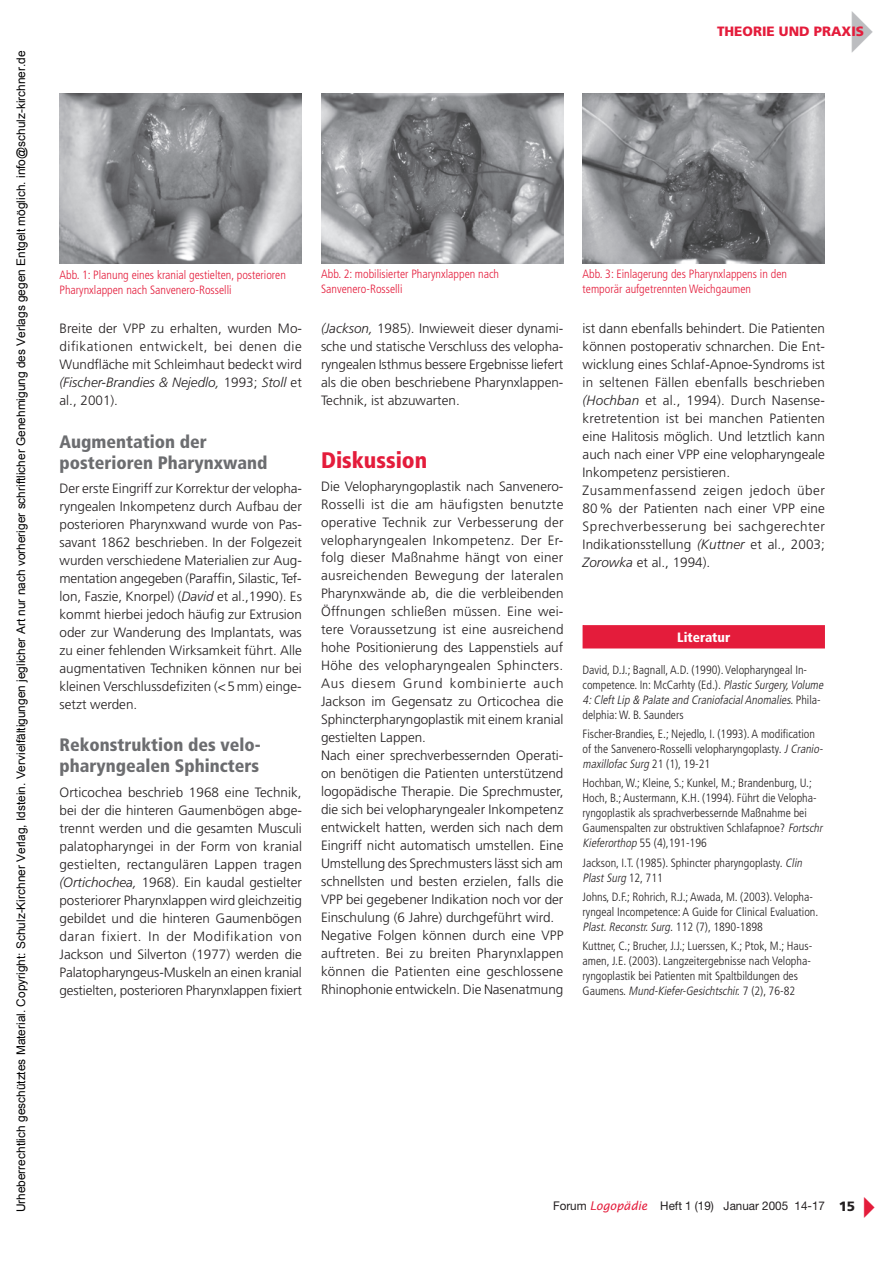
<style>
.page{position:relative;width:893px;height:1263px;background:#fff}
.page>*{position:absolute;margin:0;border:0;box-sizing:border-box;transform-origin:0 0}
.t1{font:900 condensed 22.5px "Frutiger";color:#e41c3b}
.t2{font:900 condensed 18px/21px "Frutiger";color:#6c6d70}
.t3{font:300 13.5px/18px "Frutiger";color:#231f20;text-align:justify}
.t4{font:900 13.5px "Frutiger";color:#e41c3b}
.t5{font:900 condensed 13.5px "Frutiger";color:#fff}
.t6{font:300 condensed 12px/15px "Frutiger LT";color:#231f20}
.t7{font:300 condensed 12px/15px "Frutiger LT";color:#e41c3b}
.t8{font:12px "Helvetica Neue";color:#231f20}
.t9{font:11.85px "Arial";color:#000}
.s1{font-style:italic}
.s2{font-family:"Lucida Sans";font-style:italic;color:#e41c3b}
.s3{font-family:"Frutiger";font-weight:900;font-size:13.5px}
</style>
<div class="page">
<div style="left:583px;top:625px;width:242px;height:23px;background:#e41c3b"></div>
<img style="left:60px;top:94px;width:242px;height:170px">
<img style="left:321px;top:94px;width:242px;height:170px">
<img style="left:583px;top:94px;width:242px;height:170px">
<p class="t9" style="left:13px;top:1212px;width:1163px;rotate:-90deg">Urheberrechtlich geschütztes Material. Copyright: Schulz-Kirchner Verlag, Idstein. Vervielfältigungen jeglicher Art nur nach vorheriger schriftlicher Genehmigung des Verlags gegen Entgelt möglich. info@schulz-kirchner.de</p>
<p class="t4" style="left:717px;top:23px;width:149px">THEORIE UND PRAXIS</p>
<p class="t7" style="left:60px;top:268px;width:228px">Abb. 1: Planung eines kranial gestielten, posterioren<br>Pharynxlappen nach Sanvenero-Rosselli</p>
<p class="t7" style="left:321px;top:267px;width:179px">Abb. 2: mobilisierter Pharynxlappen nach<br>Sanvenero-Rosselli</p>
<p class="t7" style="left:583px;top:267px;width:206px">Abb. 3: Einlagerung des Pharynxlappens in den temporär aufgetrennten Weichgaumen</p>
<p class="t3" style="left:321px;top:320px;width:244px"><span class="s1">(Jackson,</span> 1985). Inwieweit dieser dynami&shy;sche und statische Verschluss des velopha&shy;ryngealen Isthmus bessere Ergebnisse liefert als die oben beschriebene Pharynxlappen-Technik, ist abzuwarten.</p>
<p class="t3" style="left:583px;top:320px;width:244px;text-align:left">ist dann ebenfalls behindert. Die Patienten können postoperativ schnarchen. Die Ent&shy;wicklung eines Schlaf-Apnoe-Syndroms ist in seltenen Fällen ebenfalls beschrieben <span class="s1">(Hochban</span> et al., 1994). Durch Nasense&shy;kretretention ist bei manchen Patienten eine Halitosis möglich. Und letztlich kann auch nach einer VPP eine velopharyngeale Inkompetenz persistieren.<br>Zusammenfassend zeigen jedoch über 80 % der Patienten nach einer VPP eine Sprechverbesserung bei sachgerechter Indikationsstellung <span class="s1">(Kuttner</span> et al., 2003; <span class="s1">Zorowka</span> et al., 1994).</p>
<p class="t3" style="left:60px;top:320px;width:244px">Breite der VPP zu erhalten, wurden Mo&shy;difikationen entwickelt, bei denen die Wundfläche mit Schleimhaut bedeckt wird <span class="s1">(Fischer-Brandies &amp; Nejedlo,</span> 1993; <span class="s1">Stoll</span> et al., 2001).</p>
<h2 class="t2" style="left:60px;top:431px;width:210px">Augmentation der posterioren Pharynxwand</h2>
<p class="t3" style="left:60px;top:479px;width:244px">Der erste Eingriff zur Korrektur der velopha&shy;ryngealen Inkompetenz durch Aufbau der posterioren Pharynxwand wurde von Pas&shy;savant 1862 beschrieben. In der Folgezeit wurden verschiedene Materialien zur Aug&shy;mentation angegeben (Paraffin, Silastic, Tef&shy;lon, Faszie, Knorpel) (<span class="s1">David</span> et al.,1990). Es kommt hierbei jedoch häufig zur Extrusion oder zur Wanderung des Implantats, was zu einer fehlenden Wirksamkeit führt. Alle augmentativen Techniken können nur bei kleinen Verschlussdefiziten (&lt; 5 mm) einge&shy;setzt werden.</p>
<h2 class="t2" style="left:60px;top:734px;width:203px">Rekonstruktion des velo&shy;pharyngealen Sphincters</h2>
<p class="t3" style="left:60px;top:783px;width:244px">Orticochea beschrieb 1968 eine Technik, bei der die hinteren Gaumenbögen abge&shy;trennt werden und die gesamten Musculi palatopharyngei in der Form von kranial gestielten, rectangulären Lappen tragen <span class="s1">(Ortichochea,</span> 1968). Ein kaudal gestielter posteriorer Pharynxlappen wird gleichzeitig gebildet und die hinteren Gaumenbögen daran fixiert. In der Modifikation von Jackson und Silverton (1977) werden die Palatopharyngeus-Muskeln an einen kranial gestielten, posterioren Pharynxlappen fixiert</p>
<h1 class="t1" style="left:321px;top:447px;width:108px">Diskussion</h1>
<p class="t3" style="left:321px;top:477px;width:244px;text-align:left">Die Velopharyngoplastik nach Sanvenero-Rosselli ist die am häufigsten benutzte operative Technik zur Verbesserung der velopharyngealen Inkompetenz. Der Er&shy;folg dieser Maßnahme hängt von einer ausreichenden Bewegung der lateralen Pharynxwände ab, die die verbleibenden Öffnungen schließen müssen. Eine wei&shy;tere Voraussetzung ist eine ausreichend hohe Positionierung des Lappenstiels auf Höhe des velopharyngealen Sphincters.<br>Aus diesem Grund kombinierte auch Jackson im Gegensatz zu Orticochea die Sphincterpharyngoplastik mit einem kranial gestielten Lappen.<br>Nach einer sprechverbessernden Operati&shy;on benötigen die Patienten unterstützend logopädische Therapie. Die Sprechmuster, die sich bei velopharyngealer Inkompetenz entwickelt hatten, werden sich nach dem Eingriff nicht automatisch umstellen. Eine Umstellung des Sprechmusters lässt sich am schnellsten und besten erzielen, falls die VPP bei gegebener Indikation noch vor der Einschulung (6 Jahre) durchgeführt wird.<br>Negative Folgen können durch eine VPP auftreten. Bei zu breiten Pharynxlappen können die Patienten eine geschlossene Rhinophonie entwickeln. Die Nasenatmung</p>
<p class="t5" style="left:677px;top:629px;width:55px">Literatur</p>
<p class="t6" style="left:583px;top:662px;width:245px">David, D.J.; Bagnall, A.D. (1990). Velopharyngeal In&shy;competence. In: McCarhty (Ed.). <span class="s1">PlasticSurgery,Volume 4:CleftLip &amp; Palate and CraniofacialAnomalies</span>. P h i l a - delphia: W. B. Saunders</p>
<p class="t6" style="left:583px;top:727px;width:244px">Fischer-Brandies, E.; Nejedlo, I. (1993). A modification of the Sanvenero-Rosselli velopharyngoplasty. <span class="s1">JCranio&shy;maxillofacSurg</span> 2 1 ( 1 ) , 1 9 - 2 1</p>
<p class="t6" style="left:583px;top:776px;width:244px">Hochban, W.; Kleine, S.; Kunkel, M.; Brandenburg, U.; Hoch, B.; Austermann, K.H. (1994). Führt die Velopha&shy;ryngoplastik als sprachverbessernde Maßnahme bei Gaumenspalten zur obstruktiven Schlafapnoe? <span class="s1">Fortschr Kieferorthop</span> 55 (4),191-196</p>
<p class="t6" style="left:583px;top:855px;width:223px">Jackson, I.T. (1985). Sphincter pharyngoplasty. <span class="s1">Clin<br>PlastSurg</span> 1 2 , 7 1 1</p>
<p class="t6" style="left:583px;top:889px;width:237px">Johns, D.F.; Rohrich, R.J.; Awada, M. (2003). Velopha&shy;ryngeal Incompetence: A Guide for Clinical Evaluation.<br><span class="s1">Plast.Reconstr.Surg.</span>1 1 2 ( 7 ) , 1 8 9 0 - 1 8 9 8</p>
<p class="t6" style="left:583px;top:939px;width:231px">Kuttner, C.; Brucher, J.J.; Luerssen, K.; Ptok, M.; Haus&shy;amen, J.E. (2003). Langzeitergebnisse nach Velopha&shy;ryngoplastik bei Patienten mit Spaltbildungen des<br>G a u m e n s . <span class="s1">Mund-Kiefer-Gesichtschir.</span>7 ( 2 ) , 7 6 - 8 2</p>
<p class="t8" style="left:553px;top:1199px;width:304px">Forum <span class="s2">Logopädie</span> Heft 1 (19) Januar 2005 14-17 <span class="s3">15</span></p>
</div>
